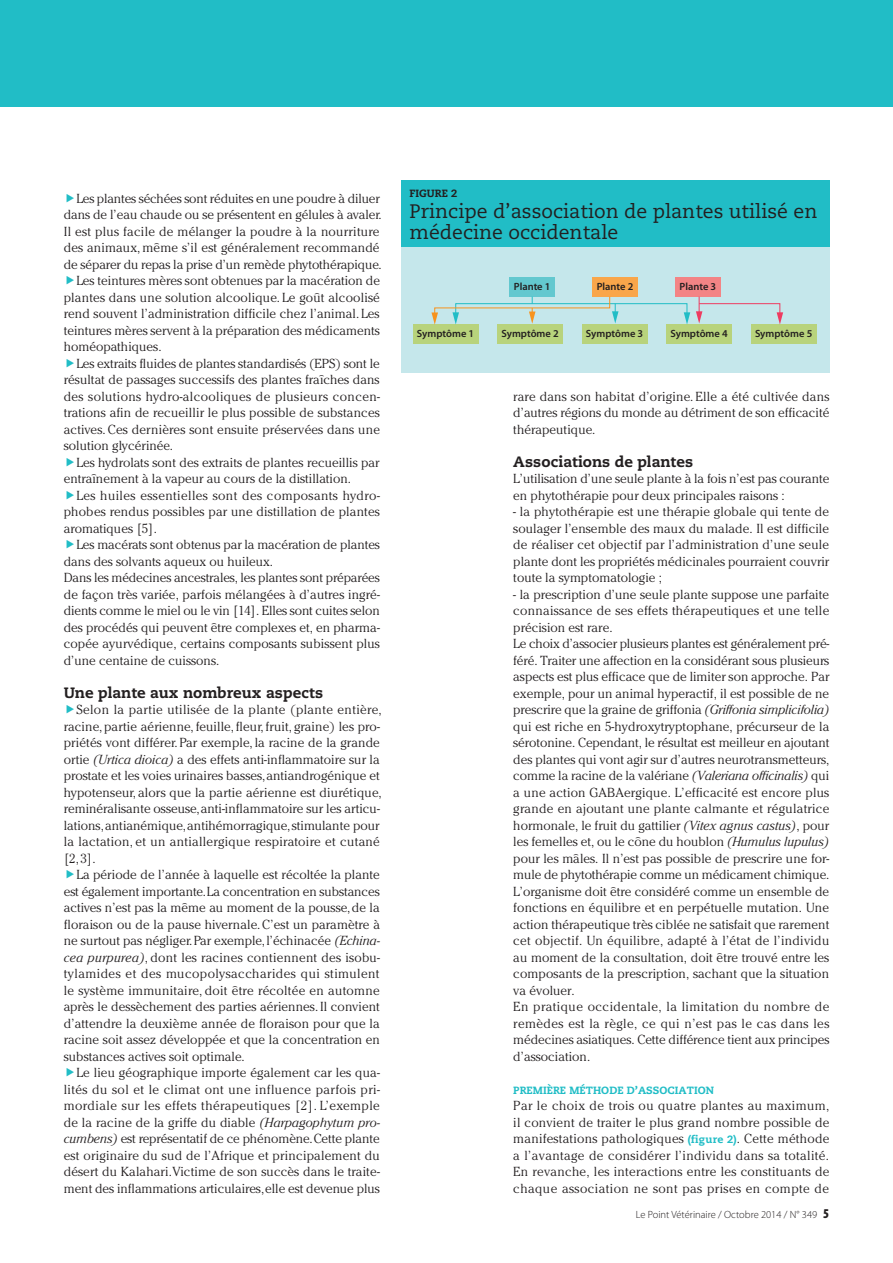
<style>
.page{position:relative;width:893px;height:1263px;background:#fff}
.page>*{position:absolute;margin:0;border:0;box-sizing:border-box;transform-origin:0 0}
.t1{font:19.5px/21px "Caecilia";color:#231f20}
.t2{font:800 15px "Caecilia";letter-spacing:.01em;color:#231f20}
.t3{font:300 13.05px/16.5px "Cheltenham";color:#231f20;text-align:justify}
.t4{font:300 13.05px "Cheltenham";letter-spacing:.03em;color:#231f20}
.t5{font:300 13.05px "Cheltenham";letter-spacing:.02em;color:#231f20}
.t6{font:600 10.5px "Myriad Pro";color:#231f20}
.t7{font:300 10.5px "Myriad Pro";color:#231f20}
.t8{font:800 10.5px "Caecilia";letter-spacing:.005em;color:#21bdc6}
.t9{font:800 10.5px "Caecilia";color:#231f20}
.s1{font-style:italic}
.s2{font-family:"Caecilia";font-weight:800;font-size:10.5px;color:#21bdc6}
.s3{font-weight:900;font-stretch:condensed;font-size:13.5px}
</style>
<div class="page">
<div style="left:0;top:0;width:893px;height:106px;background:#21bdc6"></div>
<div style="left:401px;top:181px;width:428px;height:67px;background:#21bdc6"></div>
<div style="left:401px;top:248px;width:428px;height:125px;background:#c5e7eb"></div>
<div style="left:455px;top:303px;width:232px;height:12px;border:1px solid #21bdc6"></div>
<svg style="left:666px;top:277px;width:150px;height:67px"></svg>
<svg style="left:413px;top:277px;width:234px;height:67px"></svg>
<p class="t3" style="left:76px;top:190px;width:305px">Les plantes séchées sont réduites en une poudre à diluer</p>
<p class="t3" style="left:64px;top:206px;width:319px">dans de l’eau chaude ou se présentent en gélules à avaler.</p>
<p class="t5" style="left:64px;top:223px;width:317px">Il est plus facile de mélanger la poudre à la nourriture</p>
<p class="t3" style="left:64px;top:239px;width:317px">des animaux, même s’il est généralement recommandé</p>
<p class="t3" style="left:64px;top:256px;width:319px">de séparer du repas la prise d’un remède phytothérapique.</p>
<p class="t3" style="left:76px;top:272px;width:305px">Les teintures mères sont obtenues par la macération de</p>
<p class="t3" style="left:64px;top:289px;width:318px">plantes dans une solution alcoolique. Le goût alcoolisé</p>
<p class="t3" style="left:64px;top:305px;width:317px">rend souvent l’administration difficile chez l’animal. Les</p>
<p class="t3" style="left:64px;top:322px;width:317px">teintures mères servent à la préparation des médicaments</p>
<p class="t3" style="left:64px;top:338px;width:99px">homéopathiques.</p>
<p class="t3" style="left:76px;top:355px;width:305px">Les extraits fluides de plantes standardisés (EPS) sont le</p>
<p class="t3" style="left:64px;top:371px;width:317px">résultat de passages successifs des plantes fraîches dans</p>
<p class="t4" style="left:64px;top:388px;width:318px">des solutions hydro-alcooliques de plusieurs concen-</p>
<p class="t3" style="left:64px;top:404px;width:318px">trations afin de recueillir le plus possible de substances</p>
<p class="t3" style="left:64px;top:421px;width:318px">actives. Ces dernières sont ensuite préservées dans une</p>
<p class="t3" style="left:64px;top:437px;width:111px">solution glycérinée.</p>
<p class="t3" style="left:76px;top:454px;width:305px">Les hydrolats sont des extraits de plantes recueillis par</p>
<p class="t3" style="left:64px;top:470px;width:289px">entraînement à la vapeur au cours de la distillation.</p>
<p class="t4" style="left:76px;top:487px;width:305px">Les huiles essentielles sont des composants hydro-</p>
<p class="t3" style="left:64px;top:503px;width:318px">phobes rendus possibles par une distillation de plantes</p>
<p class="t3" style="left:64px;top:520px;width:95px">aromatiques [5].</p>
<p class="t3" style="left:76px;top:536px;width:305px">Les macérats sont obtenus par la macération de plantes</p>
<p class="t3" style="left:64px;top:553px;width:211px">dans des solvants aqueux ou huileux.</p>
<p class="t3" style="left:64px;top:569px;width:317px">Dans les médecines ancestrales, les plantes sont préparées</p>
<p class="t3" style="left:64px;top:586px;width:318px">de façon très variée, parfois mélangées à d’autres ingré-</p>
<p class="t3" style="left:64px;top:602px;width:317px">dients comme le miel ou le vin [14]. Elles sont cuites selon</p>
<p class="t3" style="left:64px;top:619px;width:318px">des procédés qui peuvent être complexes et, en pharma-</p>
<p class="t3" style="left:64px;top:635px;width:318px">copée ayurvédique, certains composants subissent plus</p>
<p class="t3" style="left:64px;top:652px;width:157px">d’une centaine de cuissons.</p>
<p class="t2" style="left:64px;top:683px;width:261px">Une plante aux nombreux aspects</p>
<p class="t3" style="left:64px;top:701px;width:319px;text-align:left;text-indent:13px">Selon la partie utilisée de la plante (plante entière, racine, partie aérienne, feuille, fleur, fruit, graine) les pro&shy;priétés vont différer. Par exemple, la racine de la grande ortie <span class="s1">(Urtica dioica)</span> a des effets anti-inflammatoire sur la prostate et les voies urinaires basses, antiandrogénique et hypotenseur, alors que la partie aérienne est diurétique, reminéralisante osseuse, anti-inflammatoire sur les articu&shy;lations, antianémique, antihémorragique, stimulante pour la lactation, et un antiallergique respiratoire et cutané [2,3].</p>
<p class="t3" style="left:64px;top:866px;width:318px;text-indent:13px">La période de l’année à laquelle est récoltée la plante est également importante. La concentration en substances actives n’est pas la même au moment de la pousse, de la floraison ou de la pause hivernale. C’est un paramètre à ne surtout pas négliger. Par exemple, l’échinacée <span class="s1">(Echina&shy;cea purpurea)</span>, dont les racines contiennent des isobu&shy;tylamides et des mucopolysaccharides qui stimulent le système immunitaire, doit être récoltée en automne après le dessèchement des parties aériennes. Il convient d’attendre la deuxième année de floraison pour que la racine soit assez développée et que la concentration en substances actives soit optimale.</p>
<p class="t3" style="left:64px;top:1064px;width:318px;text-indent:13px">Le lieu géographique importe également car les qua&shy;lités du sol et le climat ont une influence parfois pri&shy;mordiale sur les effets thérapeutiques [2]. L’exemple de la racine de la griffe du diable <span class="s1">(Harpagophytum pro&shy;cumbens)</span> est représentatif de ce phénomène. Cette plante est originaire du sud de l’Afrique et principalement du désert du Kalahari.Victime de son succès dans le traite&shy;ment des inflammations articulaires, elle est devenue plus</p>
<p class="t9" style="left:410px;top:187px;width:49px">Figure 2</p>
<h1 class="t1" style="left:410px;top:201px;width:409px">Principe d’association de plantes utilisé en médecine occidentale</h1>
<p class="t6" style="left:514px;top:280px;width:38px">Plante 1</p>
<p class="t6" style="left:597px;top:280px;width:38px">Plante 2</p>
<p class="t6" style="left:680px;top:280px;width:38px">Plante 3</p>
<p class="t6" style="left:417px;top:327px;width:59px">Symptôme 1</p>
<p class="t6" style="left:501px;top:327px;width:59px">Symptôme 2</p>
<p class="t6" style="left:586px;top:327px;width:59px">Symptôme 3</p>
<p class="t6" style="left:670px;top:327px;width:59px">Symptôme 4</p>
<p class="t6" style="left:755px;top:327px;width:59px">Symptôme 5</p>
<p class="t3" style="left:513px;top:388px;width:318px">rare dans son habitat d’origine. Elle a été cultivée dans d’autres régions du monde au détriment de son efficacité thérapeutique.</p>
<p class="t2" style="left:513px;top:452px;width:181px">Associations de plantes</p>
<p class="t3" style="left:513px;top:470px;width:317px">L’utilisation d’une seule plante à la fois n’est pas courante en phytothérapie pour deux principales raisons :</p>
<p class="t3" style="left:513px;top:503px;width:317px">- la phytothérapie est une thérapie globale qui tente de soulager l’ensemble des maux du malade. Il est difficile de réaliser cet objectif par l’administration d’une seule plante dont les propriétés médicinales pourraient couvrir toute la symptomatologie ;</p>
<p class="t3" style="left:513px;top:586px;width:318px;text-align:left">- la prescription d’une seule plante suppose une parfaite connaissance de ses effets thérapeutiques et une telle précision est rare.<br>Le choix d’associer plusieurs plantes est généralement pré&shy;féré. Traiter une affection en la considérant sous plusieurs aspects est plus efficace que de limiter son approche. Par exemple, pour un animal hyperactif, il est possible de ne prescrire que la graine de griffonia <span class="s1">(Griffonia simplicifolia) </span>qui est riche en 5-hydroxytryptophane, précurseur de la sérotonine. Cependant, le résultat est meilleur en ajoutant des plantes qui vont agir sur d’autres neurotransmetteurs, comme la racine de la valériane <span class="s1">(Valeriana officinalis)</span> qui a une action GABAergique. L’efficacité est encore plus grande en ajoutant une plante calmante et régulatrice hormonale, le fruit du gattilier <span class="s1">(Vitex agnus castus)</span>, pour les femelles et, ou le cône du houblon <span class="s1">(Humulus lupulus) </span>pour les mâles. Il n’est pas possible de prescrire une for&shy;mule de phytothérapie comme un médicament chimique.<br>L’organisme doit être considéré comme un ensemble de fonctions en équilibre et en perpétuelle mutation. Une action thérapeutique très ciblée ne satisfait que rarement cet objectif. Un équilibre, adapté à l’état de l’individu au moment de la consultation, doit être trouvé entre les composants de la prescription, sachant que la situation va évoluer.<br>En pratique occidentale, la limitation du nombre de remèdes est la règle, ce qui n’est pas le cas dans les médecines asiatiques. Cette différence tient aux principes d’association.</p>
<p class="t8" style="left:513px;top:1083px;width:65px">Première mét</p>
<p class="t8" style="left:593px;top:1083px;width:123px">hode d’association</p>
<p class="t3" style="left:513px;top:1097px;width:318px">Par le choix de trois ou quatre plantes au maximum, il convient de traiter le plus grand nombre possible de manifestations pathologiques <span class="s2">(figure 2)</span>. Cette méthode a l’avantage de considérer l’individu dans sa totalité.<br>En revanche, les interactions entre les constituants de chaque association ne sont pas prises en compte de</p>
<p class="t7" style="left:636px;top:1208px;width:195px">Le Point Vétérinaire / Octobre 2014 / N° 349 <span class="s3">5</span></p>
</div>
